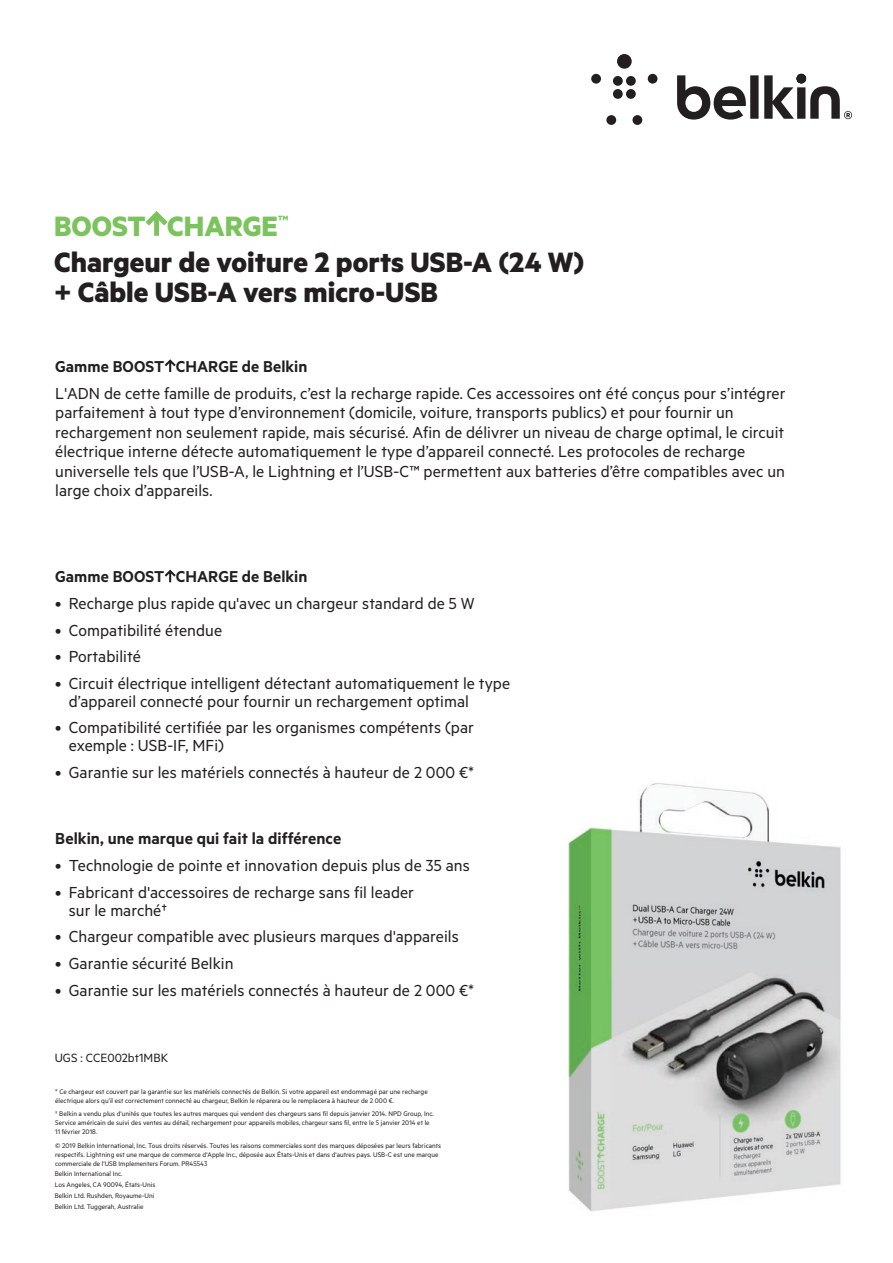
<style>
.page{position:relative;width:893px;height:1263px;background:#fff}
.page>*{position:absolute;margin:0;border:0;box-sizing:border-box;transform-origin:0 0}
.t1{font:700 31.5px/36.5px "Metric";color:#231f20}
.t2{font:18px/19.5px "Metric";letter-spacing:.005em;color:#231f20}
.t3{font:600 18px "Metric";letter-spacing:.005em;color:#231f20}
.t4{font:600 17.7px "Metric";letter-spacing:.005em;color:#231f20}
.t5{font:13.5px "Metric";letter-spacing:.005em;color:#231f20}
.t6{font:7.5px/9px "Metric";letter-spacing:.005em;color:#231f20}
.s1{color:#7bc35c}
</style>
<div class="page">
<img style="left:568px;top:783px;width:273px;height:429px">
<svg style="left:591px;top:54px;width:261px;height:71px"></svg>
<svg style="left:165px;top:570px;width:11px;height:12px"></svg>
<svg style="left:165px;top:359px;width:11px;height:13px"></svg>
<svg style="left:146px;top:211px;width:22px;height:25px"></svg>
<h1 class="t1" style="left:54px;top:206px;width:532px"><span class="s1">BOOST CHARGE</span><sup>™<br></sup>Chargeur de voiture 2 ports USB-A (24 W)</h1>
<h1 class="t1" style="left:54px;top:273px;width:386px">+ Câble USB-A vers micro-USB</h1>
<p class="t4" style="left:55px;top:356px;width:254px">Gamme BOOST CHARGE de Belkin</p>
<p class="t2" style="left:55px;top:383px;width:732px">L'ADN de cette famille de produits, c’est la recharge rapide. Ces accessoires ont été conçus pour s’intégrer parfaitement à tout type d’environnement (domicile, voiture, transports publics) et pour fournir un rechargement non seulement rapide, mais sécurisé. Afin de délivrer un niveau de charge optimal, le circuit électrique interne détecte automatiquement le type d’appareil connecté. Les protocoles de recharge universelle tels que l’USB-A, le Lightning et l’USB-C™ permettent aux batteries d’être compatibles avec un large choix d’appareils.</p>
<p class="t4" style="left:55px;top:566px;width:254px">Gamme BOOST CHARGE de Belkin</p>
<p class="t2" style="left:55px;top:593px;width:421px">• Recharge plus rapide qu'avec un chargeur standard de 5 W</p>
<p class="t2" style="left:55px;top:619px;width:168px">• Compatibilité étendue</p>
<p class="t2" style="left:55px;top:646px;width:87px">• Portabilité</p>
<p class="t2" style="left:69px;top:674px;width:443px;line-height:18px;text-indent:-14px">• Circuit électrique intelligent détectant automatiquement le type d’appareil connecté pour fournir un rechargement optimal</p>
<p class="t2" style="left:69px;top:718px;width:407px;line-height:18px;text-indent:-14px">• Compatibilité certifiée par les organismes compétents (par exemple : USB-IF, MFi)</p>
<p class="t2" style="left:55px;top:762px;width:420px">• Garantie sur les matériels connectés à hauteur de 2 000 €*</p>
<p class="t3" style="left:55px;top:828px;width:288px">Belkin, une marque qui fait la différence</p>
<p class="t2" style="left:55px;top:855px;width:416px">• Technologie de pointe et innovation depuis plus de 35 ans</p>
<p class="t2" style="left:69px;top:882px;width:347px;line-height:18px;text-indent:-14px">• Fabricant d'accessoires de recharge sans fil leader sur le marché†</p>
<p class="t2" style="left:55px;top:926px;width:405px">• Chargeur compatible avec plusieurs marques d'appareils</p>
<p class="t2" style="left:55px;top:953px;width:180px">• Garantie sécurité Belkin</p>
<p class="t2" style="left:55px;top:979px;width:420px">• Garantie sur les matériels connectés à hauteur de 2 000 €*</p>
<p class="t5" style="left:55px;top:1050px;width:115px">UGS : CCE002bt1MBK</p>
<p class="t6" style="left:55px;top:1087px;width:374px">* Ce chargeur est couvert par la garantie sur les matériels connectés de Belkin. Si votre appareil est endommagé par une recharge électrique alors qu’il est correctement connecté au chargeur, Belkin le réparera ou le remplacera à hauteur de 2 000 €.</p>
<p class="t6" style="left:55px;top:1109px;width:380px">† Belkin a vendu plus d'unités que toutes les autres marques qui vendent des chargeurs sans fil depuis janvier 2014. NPD Group, Inc.<br>Service américain de suivi des ventes au détail, rechargement pour appareils mobiles, chargeur sans fil, entre le 5 janvier 2014 et le<br>11 février 2018.</p>
<p class="t6" style="left:55px;top:1140px;width:387px">© 2019 Belkin International, Inc. Tous droits réservés. Toutes les raisons commerciales sont des marques déposées par leurs fabricants respectifs. Lightning est une marque de commerce d'Apple Inc., déposée aux États-Unis et dans d'autres pays. USB-C est une marque commerciale de l'USB Implementers Forum. PR45543</p>
<p class="t6" style="left:55px;top:1167px;width:102px;line-height:11.1px">Belkin International Inc.<br>Los Angeles, CA 90094, États-Unis<br>Belkin Ltd. Rushden, Royaume-Uni<br>Belkin Ltd. Tuggerah, Australie</p>
</div>
